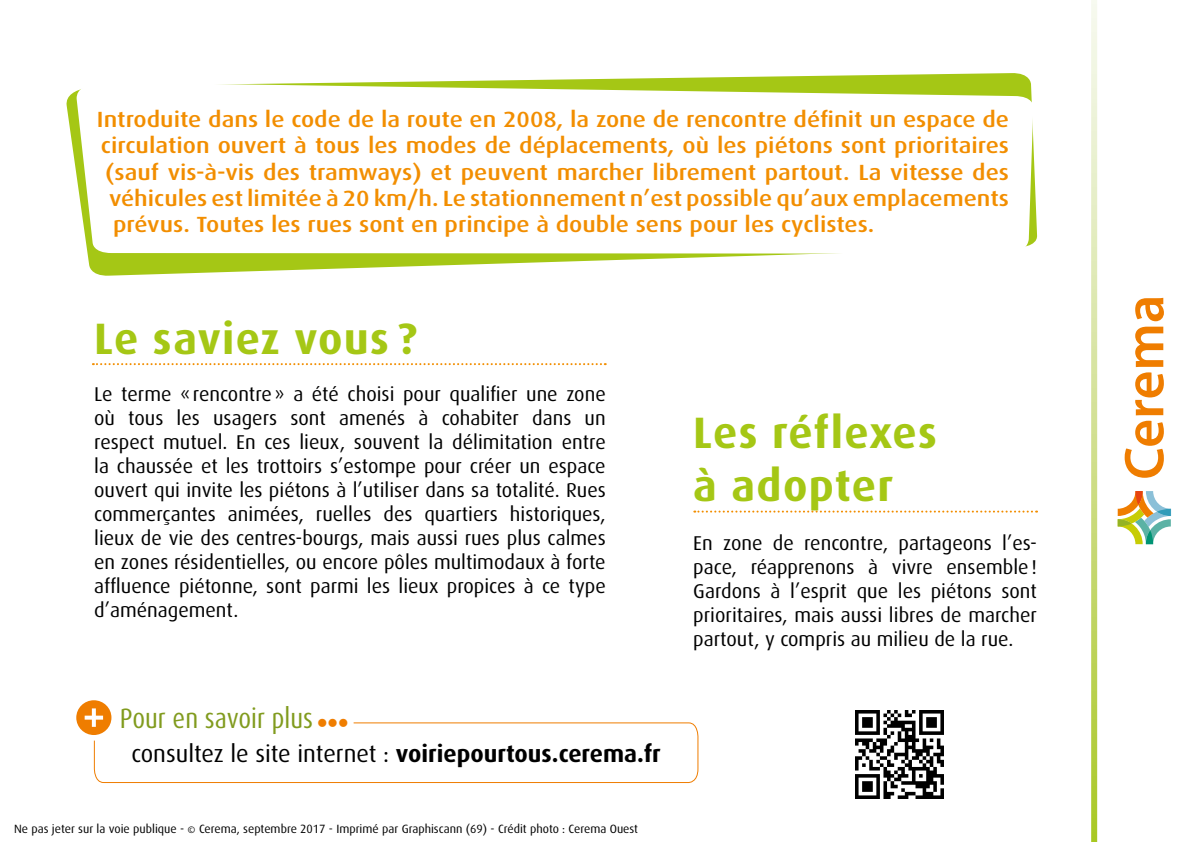
<style>
.page{position:relative;width:1191px;height:842px;background:#fff}
.page>*{position:absolute;margin:0;border:0;box-sizing:border-box;transform-origin:0 0}
.t1{font:700 44px/52.8px "Dax OT";letter-spacing:.03em;color:#a5c715}
.t2{font:condensed 28px "Dax OT";color:#819b1e}
.t3{font:24px "Dax OT";color:#000}
.t4{font:500 22px "Dax OT";color:#f28e00;scale:1.12 1}
.t5{font:20px/24px "Dax OT";color:#000;text-align:justify}
.t6{font:12px "Dax OT";color:#000}
.s1{color:#ef7d00}
.s2{font-weight:700}
</style>
<div class="page">
<svg style="left:1124px;top:421px;width:39px;height:57px"></svg>
<svg style="left:1135px;top:327px;width:28px;height:88px"></svg>
<svg style="left:1135px;top:298px;width:29px;height:23px"></svg>
<svg style="left:1117px;top:491px;width:53px;height:53px"></svg>
<svg style="left:93px;top:363px;width:513px;height:2px"></svg>
<svg style="left:694px;top:511px;width:343px;height:2px"></svg>
<svg style="left:66px;top:73px;width:971px;height:203px"></svg>
<svg style="left:76px;top:78px;width:957px;height:177px"></svg>
<svg style="left:1091px;top:0;width:6px;height:842px;background:#d2e193"></svg>
<img style="left:855px;top:710px;width:88px;height:88px">
<div style="left:76px;top:700px;width:35px;height:35px;background:#ef7d00;border-radius:50%"></div>
<svg style="left:92px;top:708px;width:4px;height:19px"></svg>
<svg style="left:85px;top:716px;width:18px;height:4px"></svg>
<svg style="left:93px;top:722px;width:606px;height:61px"></svg>
<p class="t4" style="left:97px;top:107px;width:815px">Introduite dans le code de la route en 2008, la zone de rencontre définit un espace de</p>
<p class="t4" style="left:101px;top:133px;width:812px">circulation ouvert à tous les modes de déplacements, où les piétons sont prioritaires</p>
<p class="t4" style="left:105px;top:160px;width:808px">(sauf vis-à-vis des tramways) et peuvent marcher librement partout. La vitesse des</p>
<p class="t4" style="left:109px;top:186px;width:805px">véhicules est limitée à 20 km/h. Le stationnement n’est possible qu’aux emplacements</p>
<p class="t4" style="left:113px;top:213px;width:681px">prévus. Toutes les rues sont en principe à double sens pour les cyclistes.</p>
<p class="t1" style="left:94px;top:313px;width:324px">Le saviez vous ?</p>
<p class="t5" style="left:94px;top:382px;width:513px">Le terme «rencontre» a été choisi pour qualifier une zone où tous les usagers sont amenés à cohabiter dans un respect mutuel. En ces lieux, souvent la délimitation entre la chaussée et les trottoirs s’estompe pour créer un espace ouvert qui invite les piétons à l’utiliser dans sa totalité. Rues commerçantes animées, ruelles des quartiers historiques, lieux de vie des centres-bourgs, mais aussi rues plus calmes en zones résidentielles, ou encore pôles multimodaux à forte affluence piétonne, sont parmi les lieux propices à ce type d’aménagement.</p>
<p class="t2" style="left:120px;top:700px;width:230px">Pour en savoir plus <span class="s1">●●●</span></p>
<p class="t3" style="left:131px;top:741px;width:531px">consultez le site internet : <span class="s2">voiriepourtous.cerema.fr</span></p>
<p class="t6" style="left:14px;top:822px;width:625px">Ne pas jeter sur la voie publique - © Cerema, septembre 2017 - Imprimé par Graphiscann (69) - Crédit photo : Cerema Ouest</p>
<p class="t1" style="left:693px;top:407px;width:245px">Les réflexes à adopter</p>
<p class="t5" style="left:693px;top:531px;width:345px">En zone de rencontre, partageons l’es&shy;pace, réapprenons à vivre ensemble!<br>Gardons à l’esprit que les piétons sont prioritaires, mais aussi libres de marcher partout, y compris au milieu de la rue.</p>
</div>
